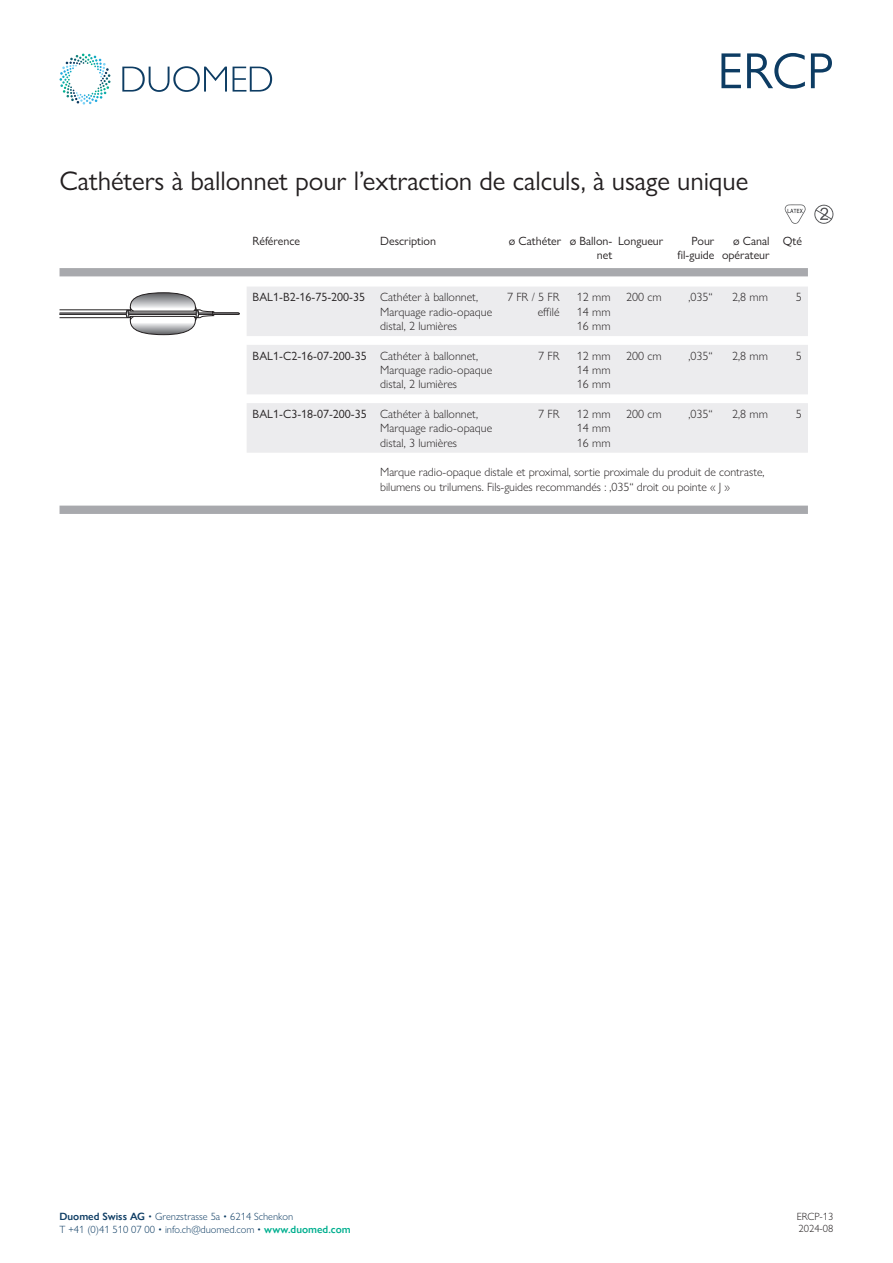
<style>
.page{position:relative;width:893px;height:1263px;background:#fff}
.page>*{position:absolute;margin:0;border:0;box-sizing:border-box;transform-origin:0 0}
.t1{font:51px "Gill Sans Nova";color:#0d3c63}
.Titel2{font:27px "Gill Sans Nova";letter-spacing:-.005em;color:#231f20}
.t2{font:300 12px/14.4px "Gill Sans Nova";color:#231f20}
.t3{font:12px/14.4px "Gill Sans Nova";color:#231f20;text-align:right}
.t4{font:300 10.5px/13.2px "Gill Sans Nova";color:#0d3c63}
.t5{font:300 10.5px/12.6px "Gill Sans Nova";color:#231f20}
.s1{font-weight:600}
.s2{font-weight:600;color:#01af8f}
</style>
<div class="page">
<svg style="left:60px;top:54px;width:51px;height:51px"></svg>
<svg style="left:122px;top:66px;width:150px;height:26px"></svg>
<svg style="left:785px;top:204px;width:21px;height:20px"></svg>
<svg style="left:814px;top:205px;width:19px;height:19px"></svg>
<svg style="left:60px;top:268px;width:748px;height:246px"></svg>
<svg style="left:247px;top:287px;width:561px;height:166px;background:#eeeeef"></svg>
<svg style="left:59px;top:292px;width:181px;height:43px"></svg>
<h1 class="t1" style="left:718px;top:40px;width:117px">ERCP</h1>
<p class="Titel2" style="left:60px;top:164px;width:690px">Cathéters à ballonnet pour l’extraction de calculs, à usage unique</p>
<p class="t3" style="left:253px;top:233px;width:49px">Référence</p>
<p class="t3" style="left:380px;top:233px;width:57px">Description</p>
<p class="t3" style="left:509px;top:233px;width:54px">ø Cathéter</p>
<p class="t3" style="left:570px;top:233px;width:44px">ø Ballon&shy;net</p>
<p class="t3" style="left:618px;top:233px;width:47px">Longueur</p>
<p class="t3" style="left:692px;top:233px;width:24px">Pour</p>
<p class="t3" style="left:677px;top:248px;width:38px">fil-guide</p>
<p class="t3" style="left:733px;top:233px;width:38px">ø Canal</p>
<p class="t3" style="left:722px;top:248px;width:49px">opérateur</p>
<p class="t3" style="left:783px;top:233px;width:21px">Qté</p>
<p class="t3" style="left:253px;top:290px;width:114px">BAL1-B2-16-75-200-35</p>
<p class="t2" style="left:380px;top:290px;width:114px">Cathéter à ballonnet,<br>Marquage radio-opaque distal, 2 lumières</p>
<p class="t2" style="left:507px;top:290px;width:54px;text-align:right">7 FR / 5 FR effilé</p>
<p class="t2" style="left:577px;top:290px;width:35px">12 mm</p>
<p class="t2" style="left:577px;top:304px;width:35px">14 mm</p>
<p class="t2" style="left:577px;top:319px;width:35px">16 mm</p>
<p class="t3" style="left:253px;top:348px;width:116px">BAL1-C2-16-07-200-35</p>
<p class="t2" style="left:380px;top:348px;width:114px">Cathéter à ballonnet,<br>Marquage radio-opaque distal, 2 lumières</p>
<p class="t2" style="left:538px;top:348px;width:23px">7 FR</p>
<p class="t2" style="left:577px;top:348px;width:35px">12 mm</p>
<p class="t2" style="left:577px;top:363px;width:35px">14 mm</p>
<p class="t2" style="left:577px;top:377px;width:35px">16 mm</p>
<p class="t3" style="left:253px;top:406px;width:116px">BAL1-C3-18-07-200-35</p>
<p class="t2" style="left:380px;top:406px;width:114px">Cathéter à ballonnet,<br>Marquage radio-opaque distal, 3 lumières</p>
<p class="t2" style="left:538px;top:406px;width:23px">7 FR</p>
<p class="t2" style="left:577px;top:406px;width:35px">12 mm</p>
<p class="t2" style="left:577px;top:421px;width:35px">14 mm</p>
<p class="t2" style="left:577px;top:435px;width:35px">16 mm</p>
<p class="t2" style="left:626px;top:290px;width:37px">200 cm</p>
<p class="t2" style="left:688px;top:290px;width:26px">,035“</p>
<p class="t2" style="left:732px;top:290px;width:37px">2,8 mm</p>
<p class="t2" style="left:796px;top:290px;width:7px">5</p>
<p class="t2" style="left:626px;top:348px;width:37px">200 cm</p>
<p class="t2" style="left:688px;top:348px;width:26px">,035“</p>
<p class="t2" style="left:732px;top:348px;width:37px">2,8 mm</p>
<p class="t2" style="left:796px;top:348px;width:7px">5</p>
<p class="t2" style="left:626px;top:406px;width:37px">200 cm</p>
<p class="t2" style="left:688px;top:406px;width:26px">,035“</p>
<p class="t2" style="left:732px;top:406px;width:37px">2,8 mm</p>
<p class="t2" style="left:796px;top:406px;width:7px">5</p>
<p class="t2" style="left:380px;top:465px;width:386px">Marque radio-opaque distale et proximal, sortie proximale du produit de contraste, bilumens ou trilumens. Fils-guides recommandés : ,035“ droit ou pointe « J »</p>
<p class="t4" style="left:60px;top:1209px;width:293px"><span class="s1">Duomed Swiss AG</span> • Grenzstrasse 5a • 6214 Schenkon<br>T +41 (0)41 510 07 00 • info.ch@duomed.com • <span class="s2">www.duomed.com</span></p>
<p class="t5" style="left:797px;top:1209px;width:38px">ERCP-13<br>2024-08</p>
</div>
